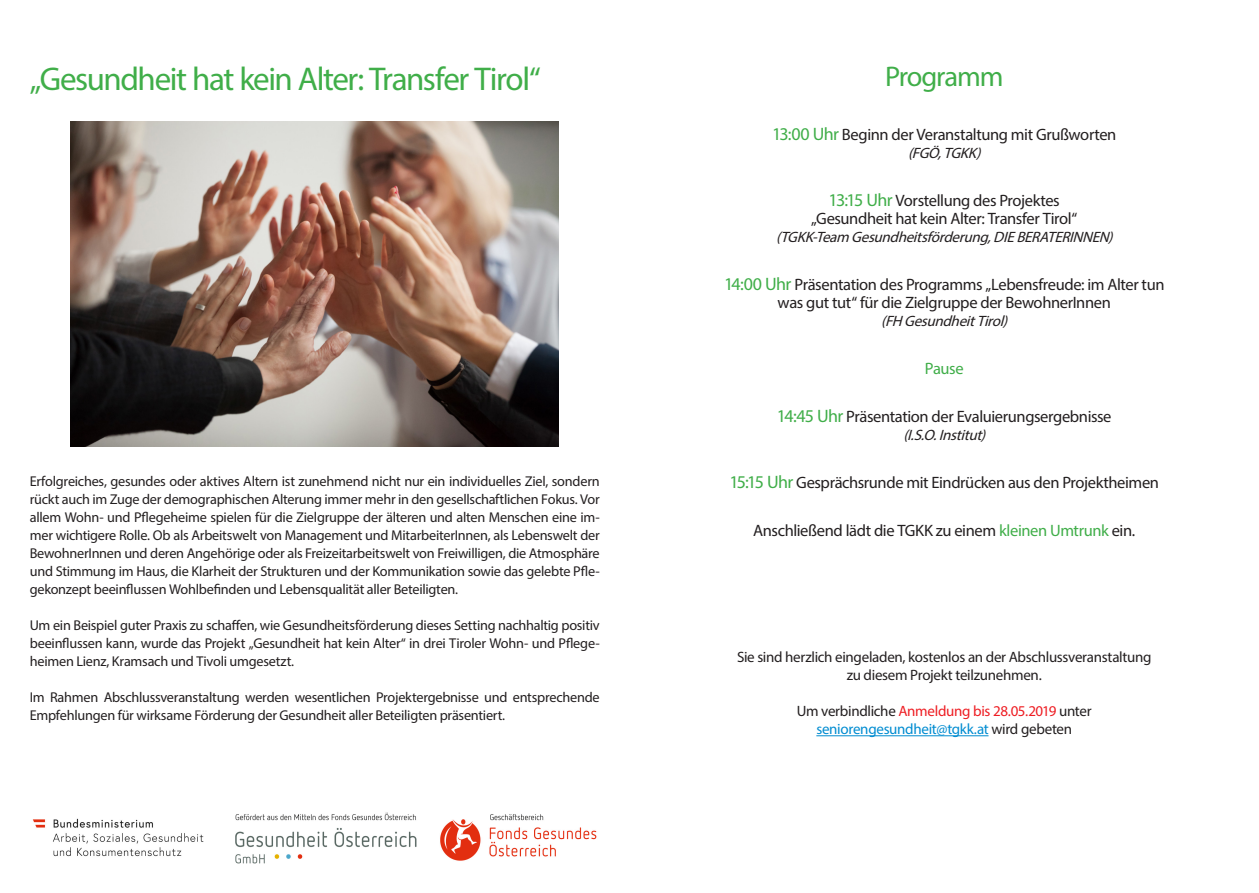
<style>
.page{position:relative;width:1259px;height:893px;background:#fff}
.page>*{position:absolute;margin:0;border:0;box-sizing:border-box;transform-origin:0 0}
.t1{font:33px "Myriad Pro";letter-spacing:-.045em;color:#40ae49}
.t2{font:28.5px "Myriad Pro";letter-spacing:-.04em;color:#40ae49}
.t3{font:16.5px "Myriad Pro";letter-spacing:-.025em;color:#231f20}
.t4{font:16.5px "Myriad Pro";letter-spacing:-.03em;color:#40ae49}
.t5{font:italic 15px "Myriad Pro";color:#231f20}
.t6{font:15px "Myriad Pro";letter-spacing:-.02em;color:#231f20}
.t7{font:15px "Myriad Pro";letter-spacing:-.02em;color:#ee1d23}
.t8{font:15px "Myriad Pro";letter-spacing:-.02em;color:#008cd1}
.t9{font:14.25px/18px "Myriad Pro";letter-spacing:-.015em;color:#231f20;text-align:justify}
.s1{font-size:18px;color:#40ae49}
.s2{color:#40ae49}
.s3{color:#231f20}
</style>
<div class="page">
<hr style="left:816px;top:735px;width:172px;height:1px;background:#008cd1">
<img style="left:71px;top:122px;width:487px;height:324px">
<img style="left:32px;top:812px;width:565px;height:51px">
<p class="t1" style="left:30px;top:58px;width:512px">„Gesundheit hat kein Alter: Transfer Tirol“</p>
<p class="t9" style="left:30px;top:472px;width:571px">Erfolgreiches, gesundes oder aktives Altern ist zunehmend nicht nur ein individuelles Ziel, sondern rückt auch im Zuge der demographischen Alterung immer mehr in den gesellschaftlichen Fokus. Vor allem Wohn- und Pflegeheime spielen für die Zielgruppe der älteren und alten Menschen eine im&shy;mer wichtigere Rolle. Ob als Arbeitswelt von Management und MitarbeiterInnen, als Lebenswelt der BewohnerInnen und deren Angehörige oder als Freizeitarbeitswelt von Freiwilligen, die Atmosphäre und Stimmung im Haus, die Klarheit der Strukturen und der Kommunikation sowie das gelebte Pfle&shy;gekonzept beeinflussen Wohlbefinden und Lebensqualität aller Beteiligten.</p>
<p class="t9" style="left:30px;top:616px;width:571px">Um ein Beispiel guter Praxis zu schaffen, wie Gesundheitsförderung dieses Setting nachhaltig positiv beeinflussen kann, wurde das Projekt „Gesundheit hat kein Alter“ in drei Tiroler Wohn- und Pflege&shy;heimen Lienz, Kramsach und Tivoli umgesetzt.</p>
<p class="t9" style="left:30px;top:688px;width:571px">Im Rahmen Abschlussveranstaltung werden wesentlichen Projektergebnisse und entsprechende<br>Empfehlungen für wirksame Förderung der Gesundheit aller Beteiligten präsentiert.</p>
<p class="t2" style="left:885px;top:59px;width:120px">Programm</p>
<p class="t3" style="left:772px;top:125px;width:346px"><span class="s1">13:00 Uhr</span> Beginn der Veranstaltung mit Grußworten</p>
<p class="t5" style="left:908px;top:144px;width:78px">(FGÖ,TGKK)</p>
<p class="t3" style="left:828px;top:191px;width:233px"><span class="s1">13:15 Uhr</span> Vorstellung des Projektes</p>
<p class="t3" style="left:811px;top:209px;width:268px">„Gesundheit hat kein Alter: Transfer Tirol“</p>
<p class="t5" style="left:776px;top:228px;width:343px">(TGKK-Team Gesundheitsförderung,DIEBERATERINNEN)</p>
<p class="t3" style="left:724px;top:275px;width:442px"><span class="s1">14:00 Uhr</span> Präsentation des Programms „Lebensfreude: im Alter tun</p>
<p class="t3" style="left:777px;top:293px;width:335px">was gut tut“ für die Zielgruppe der BewohnerInnen</p>
<p class="t5" style="left:881px;top:312px;width:132px">(FHGesundheitTirol)</p>
<p class="t4" style="left:925px;top:359px;width:40px">Pause</p>
<p class="t3" style="left:777px;top:407px;width:336px"><span class="s1">14:45 Uhr</span> Präsentation der Evaluierungsergebnisse</p>
<p class="t5" style="left:903px;top:426px;width:88px">(I.S.O.Institut)</p>
<p class="t3" style="left:729px;top:473px;width:431px"><span class="s1">15:15 Uhr</span> Gesprächsrunde mit Eindrücken aus den Projektheimen</p>
<p class="t3" style="left:753px;top:521px;width:383px">Anschließend lädt die TGKK zu einem <span class="s2">kleinen Umtrunk</span> ein.</p>
<p class="t6" style="left:737px;top:648px;width:416px">Sie sind herzlich eingeladen, kostenlos an der Abschlussveranstaltung</p>
<p class="t6" style="left:846px;top:666px;width:197px">zu diesem Projekt teilzunehmen.</p>
<p class="t7" style="left:797px;top:702px;width:296px"><span class="s3">Um verbindliche</span> Anmeldung bis 28.05.2019 <span class="s3">unter</span></p>
<p class="t8" style="left:816px;top:720px;width:257px">seniorengesundheit@tgkk.at <span class="s3">wird gebeten</span></p>
</div>
